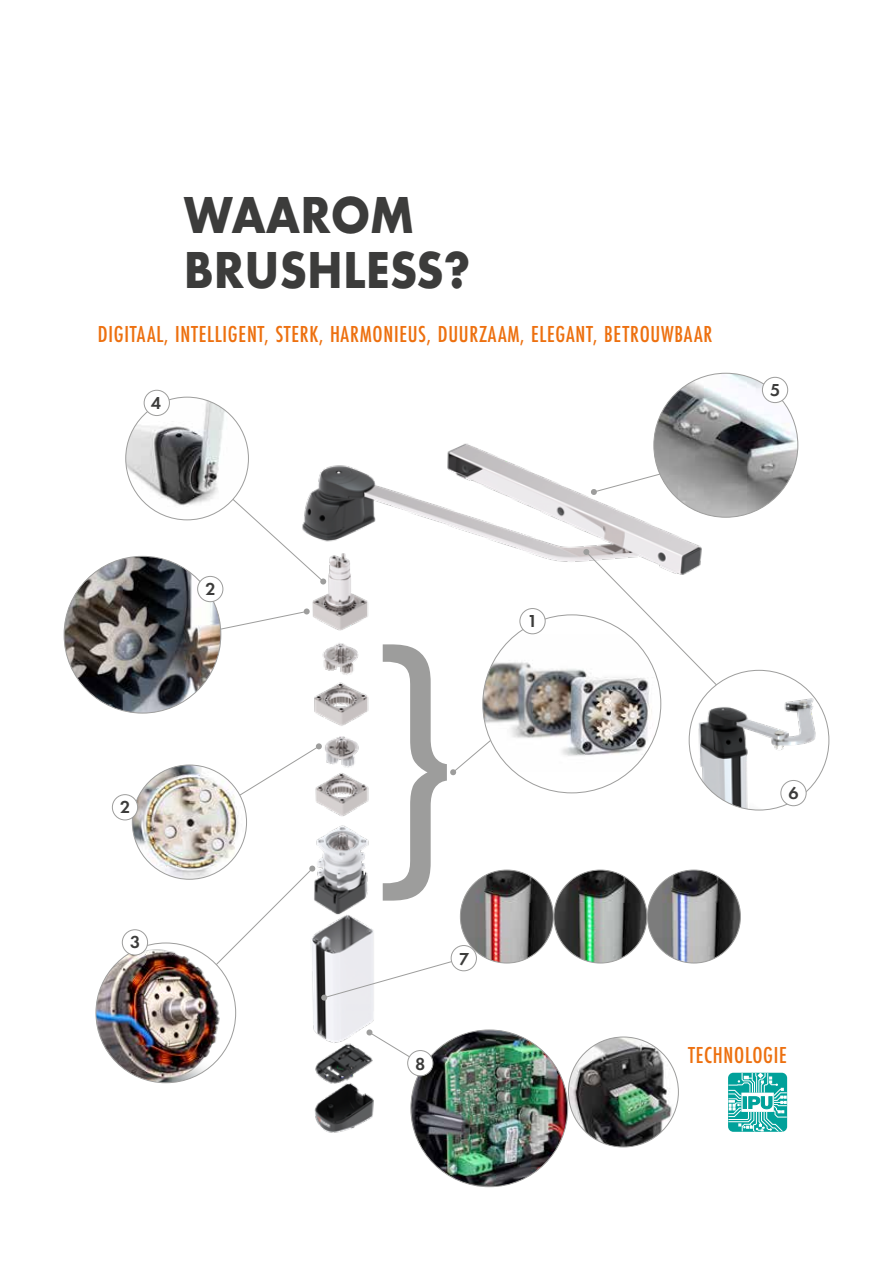
<style>
.page{position:relative;width:893px;height:1263px;background:#fff}
.page>*{position:absolute;margin:0;border:0;box-sizing:border-box;transform-origin:0 0}
.t1{font:285px "Futura PT";color:#9d9d9c}
.t2{font:700 54px/55.5px "Futura PT";color:#3c3c3b;scale:.9 1}
.t3{font:500 24px "Futura PT Cond";letter-spacing:.03em;color:#ed700f}
.t4{font:600 18px "Futura PT";color:#3c3c3b}
</style>
<div class="page">
<svg style="left:186px;top:865px;width:61px;height:129px"></svg>
<svg style="left:229px;top:496px;width:18px;height:17px"></svg>
<svg style="left:214px;top:770px;width:33px;height:39px"></svg>
<svg style="left:217px;top:609px;width:30px;height:26px"></svg>
<img style="left:654px;top:373px;width:144px;height:144px;border-radius:72px">
<img style="left:126px;top:397px;width:122px;height:123px;border-radius:61px">
<div style="left:144px;top:390px;width:25px;height:25px;background:#fff;border-radius:50%"></div>
<div style="left:144px;top:390px;width:26px;height:26px;border:1px solid #9d9d9c;border-radius:50%"></div>
<img style="left:64px;top:556px;width:157px;height:157px;border-radius:78px">
<div style="left:198px;top:576px;width:25px;height:26px;background:#fff;border-radius:50%"></div>
<div style="left:197px;top:576px;width:26px;height:26px;border:1px solid #9d9d9c;border-radius:50%"></div>
<img style="left:132px;top:765px;width:115px;height:114px;border-radius:57px">
<div style="left:112px;top:795px;width:26px;height:25px;background:#fff;border-radius:50%"></div>
<div style="left:112px;top:794px;width:26px;height:26px;border:1px solid #9d9d9c;border-radius:50%"></div>
<div style="left:762px;top:377px;width:26px;height:26px;background:#fff;border-radius:50%"></div>
<div style="left:762px;top:377px;width:26px;height:26px;border:1px solid #9d9d9c;border-radius:50%"></div>
<img style="left:96px;top:943px;width:140px;height:140px;border-radius:70px">
<div style="left:122px;top:930px;width:26px;height:25px;background:#fff;border-radius:50%"></div>
<div style="left:122px;top:929px;width:26px;height:26px;border:1px solid #9d9d9c;border-radius:50%"></div>
<img style="left:247px;top:418px;width:484px;height:749px">
<svg style="left:583px;top:548px;width:157px;height:163px"></svg>
<div style="left:689px;top:670px;width:140px;height:140px;background:#fff;border-radius:50%"></div>
<img style="left:689px;top:682px;width:140px;height:128px">
<div style="left:781px;top:780px;width:25px;height:26px;background:#fff;border-radius:50%"></div>
<div style="left:781px;top:780px;width:25px;height:26px;border:1px solid #9d9d9c;border-radius:50%"></div>
<div style="left:483px;top:615px;width:178px;height:178px;background:#fff;border-radius:50%"></div>
<img style="left:483px;top:634px;width:178px;height:138px">
<div style="left:520px;top:608px;width:25px;height:26px;background:#fff;border-radius:50%"></div>
<div style="left:520px;top:608px;width:25px;height:26px;border:1px solid #9d9d9c;border-radius:50%"></div>
<svg style="left:366px;top:1029px;width:74px;height:46px"></svg>
<img style="left:460px;top:870px;width:93px;height:93px;border-radius:46px">
<img style="left:411px;top:1030px;width:157px;height:157px;border-radius:78px">
<img style="left:568px;top:1037px;width:110px;height:110px;border-radius:55px">
<img style="left:554px;top:870px;width:93px;height:93px;border-radius:46px">
<img style="left:647px;top:870px;width:93px;height:93px;border-radius:46px">
<svg style="left:321px;top:957px;width:143px;height:43px"></svg>
<div style="left:408px;top:1050px;width:25px;height:26px;background:#fff;border-radius:50%"></div>
<div style="left:407px;top:1050px;width:26px;height:26px;border:1px solid #9d9d9c;border-radius:50%"></div>
<div style="left:451px;top:945px;width:25px;height:26px;background:#fff;border-radius:50%"></div>
<div style="left:451px;top:945px;width:26px;height:26px;border:1px solid #9d9d9c;border-radius:50%"></div>
<svg style="left:728px;top:1073px;width:59px;height:58px"></svg>
<h2 class="t2" style="left:184px;top:185px;width:320px">WAAROM<br>BRUSHLESS?</h2>
<p class="t3" style="left:98px;top:319px;width:616px">DIGITAAL, INTELLIGENT, STERK, HARMONIEUS, DUURZAAM, ELEGANT, BETROUWBAAR</p>
<p class="t4" style="left:151px;top:391px;width:12px">4</p>
<p class="t4" style="left:770px;top:378px;width:12px">5</p>
<p class="t4" style="left:205px;top:577px;width:12px">2</p>
<p class="t4" style="left:120px;top:796px;width:12px">2</p>
<p class="t4" style="left:130px;top:931px;width:12px">3</p>
<h1 class="t1" style="left:346px;top:588px;width:144px">}</h1>
<p class="t4" style="left:459px;top:948px;width:12px">7</p>
<p class="t4" style="left:528px;top:610px;width:12px">1</p>
<p class="t4" style="left:789px;top:782px;width:12px">6</p>
<p class="t4" style="left:415px;top:1053px;width:12px">8</p>
<p class="t3" style="left:688px;top:1041px;width:100px">TECHNOLOGIE</p>
</div>
